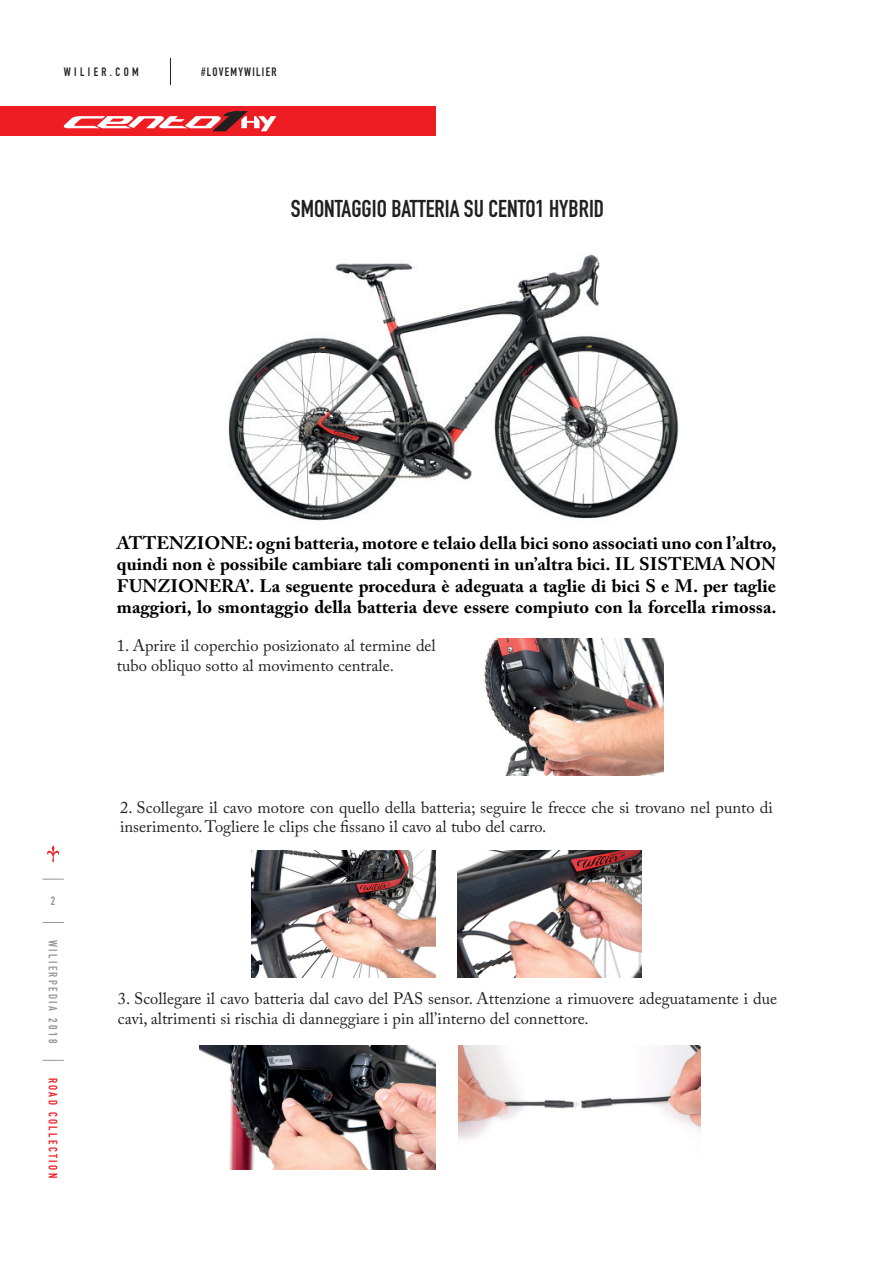
<style>
.page{position:relative;width:893px;height:1263px;background:#fff}
.page>*{position:absolute;margin:0;border:0;box-sizing:border-box;transform-origin:0 0}
.t1{font:24px "DIN Engschrift Std";color:#231f20}
.t2{font:700 18px/21.6px "Adobe Caslon Pro";color:#000;text-align:justify}
.t3{font:16.5px/19.8px "Adobe Caslon Pro";color:#231f20}
.t4{font:12px "DIN Engschrift Std";letter-spacing:.2em;color:#939598}
.t5{font:12px "DIN Engschrift Std";letter-spacing:.2em;color:#ee1d23}
.t6{font:12px "DIN Engschrift Std";letter-spacing:.105em;color:#231f20}
.t7{font:12px "DIN Engschrift Std";letter-spacing:.285em;color:#231f20}
</style>
<div class="page">
<img style="left:228px;top:254px;width:452px;height:267px">
<img style="left:483px;top:639px;width:180px;height:136px">
<img style="left:251px;top:850px;width:185px;height:127px">
<img style="left:457px;top:850px;width:185px;height:127px">
<img style="left:199px;top:1046px;width:237px;height:123px">
<img style="left:459px;top:1046px;width:242px;height:94px">
<div style="left:0;top:106px;width:436px;height:30px;background:#ee1d23"></div>
<svg style="left:170px;top:58px;width:1px;height:27px"></svg>
<svg style="left:43px;top:1060px;width:21px;height:1px"></svg>
<svg style="left:43px;top:922px;width:21px;height:1px"></svg>
<svg style="left:43px;top:879px;width:21px;height:1px"></svg>
<svg style="left:47px;top:845px;width:13px;height:17px"></svg>
<svg style="left:63px;top:111px;width:213px;height:20px"></svg>
<p class="t7" style="left:64px;top:64px;width:77px">WILIER.COM</p>
<p class="t6" style="left:201px;top:64px;width:77px">#LOVEMYWILIER</p>
<h1 class="t1" style="left:291px;top:194px;width:315px">SMONTAGGIO BATTERIA SU CENTO1 HYBRID</h1>
<p class="t2" style="left:117px;top:531px;width:661px">ATTENZIONE: ogni batteria, motore e telaio della bici sono associati uno con l’altro, quindi non è possibile cambiare tali componenti in un’altra bici. IL SISTEMA NON FUNZIONERA’. La seguente procedura è adeguata a taglie di bici S e M. per taglie maggiori, lo smontaggio della batteria deve essere compiuto con la forcella rimossa.</p>
<p class="t3" style="left:117px;top:635px;width:320px">1. Aprire il coperchio posizionato al termine del tubo obliquo sotto al movimento centrale.</p>
<p class="t4" style="left:51px;top:894px;width:6px">2</p>
<p class="t4" style="left:60px;top:940px;width:105px;rotate:90deg">WILIERPEDIA 2018</p>
<p class="t5" style="left:60px;top:1078px;width:102px;rotate:90deg">ROAD COLLECTION</p>
<p class="t3" style="left:120px;top:797px;width:654px">2. Scollegare il cavo motore con quello della batteria; seguire le frecce che si trovano nel punto di inserimento. Togliere le clips che ssano il cavo al tubo del carro.</p>
<p class="t3" style="left:118px;top:988px;width:661px">3. Scollegare il cavo batteria dal cavo del PAS sensor. Attenzione a rimuovere adeguatamente i due cavi, altrimenti si rischia di danneggiare i pin all’interno del connettore.</p>
</div>
